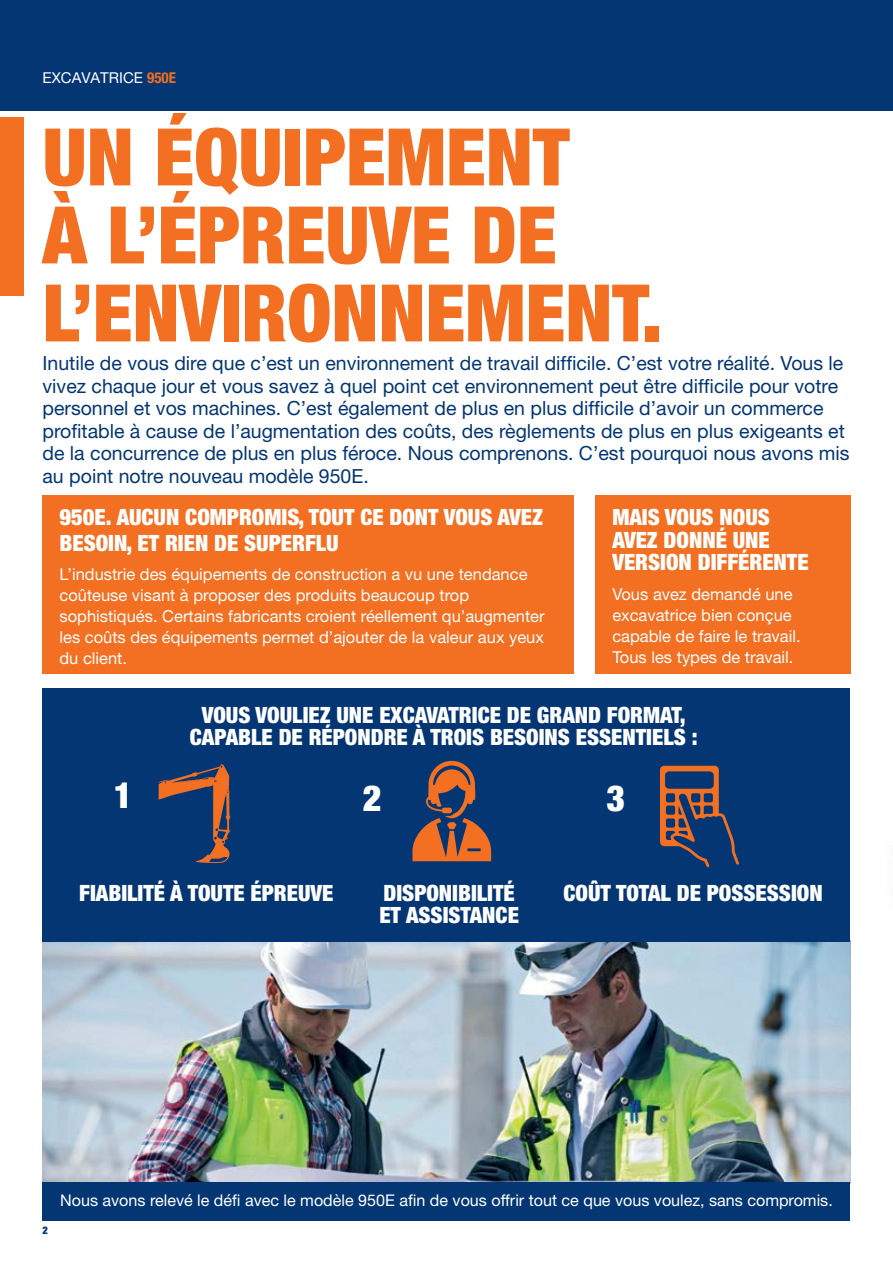
<style>
.page{position:relative;width:893px;height:1263px;background:#fff}
.page>*{position:absolute;margin:0;border:0;box-sizing:border-box;transform-origin:0 0}
.t1{font:900 condensed 79.5px/78px "Helvetica Neue LT Pro";color:#f36f21}
.t2{font:900 condensed 36px "Helvetica Neue LT Pro";color:#fff}
.t3{font:900 condensed 22.5px/22.5px "Helvetica Neue LT Pro";color:#fff}
.t4{font:19.5px/22.5px "Helvetica Neue LT Pro";color:#043673}
.t5{font:16.5px/21px "Helvetica Neue LT Pro";color:#fff}
.t6{font:16.2px "Helvetica Neue LT Pro";color:#fff}
.t7{font:15px "Helvetica Neue LT Pro";color:#fff}
.t8{font:900 condensed 10.5px "Helvetica Neue LT Pro";color:#043673}
.s1{font-weight:700;font-stretch:condensed;color:#f36f21}
</style>
<div class="page">
<div style="left:0;top:0;width:893px;height:111px;background:#043673"></div>
<div style="left:0;top:117px;width:23px;height:179px;background:#f36f21"></div>
<img style="left:43px;top:942px;width:807px;height:240px">
<div style="left:43px;top:689px;width:807px;height:253px;background:#043673"></div>
<div style="left:43px;top:495px;width:531px;height:179px;background:#f36f21"></div>
<div style="left:595px;top:495px;width:255px;height:179px;background:#f36f21"></div>
<svg style="left:159px;top:764px;width:71px;height:99px"></svg>
<svg style="left:412px;top:761px;width:79px;height:100px"></svg>
<div style="left:43px;top:1182px;width:807px;height:38px;background:#043673"></div>
<div style="left:660px;top:766px;width:59px;height:80px;background:#f36f21;border-radius:4px"></div>
<svg style="left:665px;top:771px;width:74px;height:96px"></svg>
<p class="t7" style="left:43px;top:68px;width:135px">EXCAVATRICE <span class="s1">950E</span></p>
<h1 class="t1" style="left:43px;top:118px;width:621px">UN ÉQUIPEMENT<br>À L’ÉPREUVE DE<br>L’ENVIRONNEMENT.</h1>
<p class="t4" style="left:43px;top:351px;width:808px">Inutile de vous dire que c’est un environnement de travail difficile. C’est votre réalité. Vous le vivez chaque jour et vous savez à quel point cet environnement peut être difficile pour votre personnel et vos machines. C’est également de plus en plus difficile d’avoir un commerce profitable à cause de l’augmentation des coûts, des règlements de plus en plus exigeants et de la concurrence de plus en plus féroce. Nous comprenons. C’est pourquoi nous avons mis au point notre nouveau modèle 950E.</p>
<p class="t3" style="left:60px;top:504px;width:485px;line-height:25.5px">950E. AUCUN COMPROMIS, TOUT CE DONT VOUS AVEZ<br>BESOIN, ET RIEN DE SUPERFLU</p>
<p class="t5" style="left:60px;top:563px;width:487px">L’industrie des équipements de construction a vu une tendance coûteuse visant à proposer des produits beaucoup trop sophistiqués. Certains fabricants croient réellement qu’augmenter les coûts des équipements permet d’ajouter de la valeur aux yeux du client.</p>
<p class="t3" style="left:612px;top:506px;width:198px">MAIS VOUS NOUS<br>AVEZ DONNÉ UNE<br>VERSION DIFFÉRENTE</p>
<p class="t5" style="left:612px;top:584px;width:190px">Vous avez demandé une excavatrice bien conçue capable de faire le travail.<br>Tous les types de travail.</p>
<p class="t3" style="left:190px;top:703px;width:509px;text-align:center">VOUS VOULIEZ UNE EXCAVATRICE DE GRAND FORMAT,<br>CAPABLE DE RÉPONDRE À TROIS BESOINS ESSENTIELS :</p>
<h2 class="t2" style="left:114px;top:774px;width:20px">1</h2>
<h2 class="t2" style="left:363px;top:777px;width:20px">2</h2>
<h2 class="t2" style="left:607px;top:777px;width:20px">3</h2>
<p class="t3" style="left:79px;top:881px;width:256px">FIABILITÉ À TOUTE ÉPREUVE</p>
<p class="t3" style="left:379px;top:881px;width:141px">DISPONIBILITÉ<br>ET ASSISTANCE</p>
<p class="t3" style="left:563px;top:881px;width:261px">COÛT TOTAL DE POSSESSION</p>
<p class="t8" style="left:43px;top:1224px;width:7px">2</p>
<p class="t6" style="left:60px;top:1190px;width:774px">Nous avons relevé le défi avec le modèle 950E afin de vous offrir tout ce que vous voulez, sans compromis.</p>
</div>
